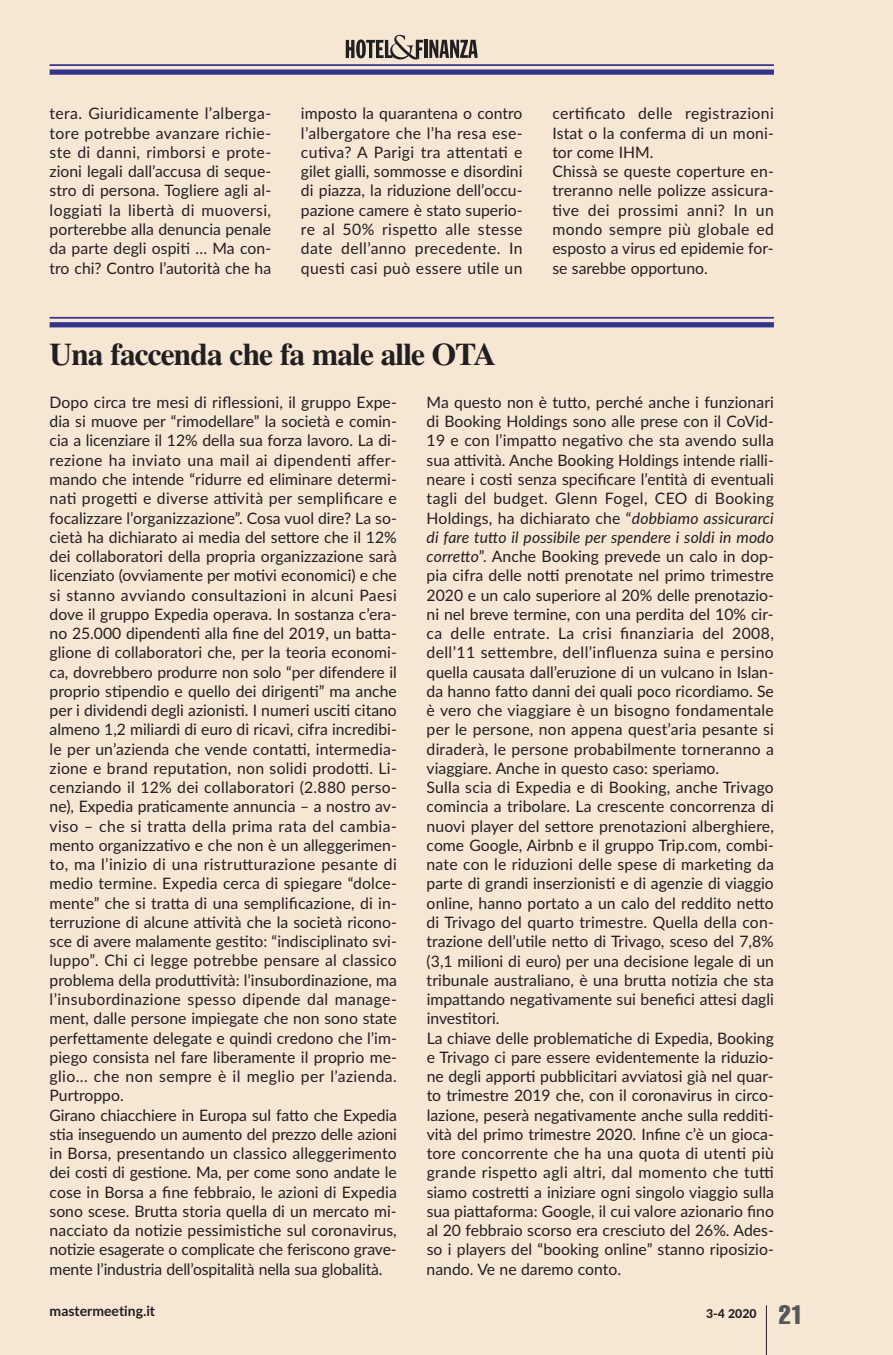
<style>
.page{position:relative;width:893px;height:1355px;background:#fff}
.page>*{position:absolute;margin:0;border:0;box-sizing:border-box;transform-origin:0 0}
.t1{font:700 31.5px "Times";letter-spacing:-.03em;color:#231f20}
.t2{font:15.75px/19.2px "Lato";color:#231f20}
.t3{font:700 14px "Lato";color:#231f20}
.t4{font:800 12.25px "Lato";color:#231f20}
.s1{font-style:italic}
.s2{font-family:"Helvetica";font-weight:400;font-stretch:extra-condensed;font-size:26.25px;color:#57585a}
</style>
<div class="page">
<div style="left:0;top:0;width:893px;height:1354px;background:#f6e6d4"></div>
<hr style="left:766px;top:1305px;width:1px;height:49px;background:#231f20">
<hr style="left:50px;top:64px;width:724px;height:2px;background:#35348d">
<div style="left:50px;top:69px;width:724px;height:6px;background:#35348d"></div>
<hr style="left:424px;top:40px;width:3px;height:18px;background:#231f20">
<svg style="left:429px;top:40px;width:49px;height:18px"></svg>
<svg style="left:346px;top:35px;width:77px;height:24px"></svg>
<hr style="left:50px;top:317px;width:724px;height:1px;background:#35348d">
<div style="left:50px;top:322px;width:724px;height:5px;background:#35348d"></div>
<p class="t2" style="left:50px;top:104px;width:223px;text-align:justify">tera. Giuridicamente l’alberga&shy;tore potrebbe avanzare richie&shy;ste di danni, rimborsi e prote&shy;zioni legali dall’accusa di seque&shy;stro di persona. Togliere agli al&shy;loggiati la libertà di muoversi, porterebbe alla denuncia penale da parte degli ospiti … Ma con&shy;tro chi? Contro l’autorità che ha</p>
<p class="t2" style="left:301px;top:104px;width:223px;text-align:justify">imposto la quarantena o contro l’albergatore che l’ha resa ese&shy;cutiva? A Parigi tra attentati e gilet gialli, sommosse e disordini di piazza, la riduzione dell’occu&shy;pazione camere è stato superio&shy;re al 50% rispetto alle stesse date dell’anno precedente. In questi casi può essere utile un</p>
<p class="t2" style="left:552px;top:104px;width:223px">certificato delle registrazioni<br>Istat o la conferma di un moni&shy;tor come IHM.<br>Chissà se queste coperture en&shy;treranno nelle polizze assicura&shy;tive dei prossimi anni? In un mondo sempre più globale ed esposto a virus ed epidemie for&shy;se sarebbe opportuno.</p>
<h1 class="t1" style="left:50px;top:335px;width:448px">Una faccenda che fa male alle OTA</h1>
<p class="t2" style="left:50px;top:393px;width:349px">Dopo circa tre mesi di riflessioni, il gruppo Expe&shy;dia si muove per “rimodellare” la società e comin&shy;cia a licenziare il 12% della sua forza lavoro. La di&shy;rezione ha inviato una mail ai dipendenti affer&shy;mando che intende “ridurre ed eliminare determi&shy;nati progetti e diverse attività per semplificare e focalizzare l’organizzazione”. Cosa vuol dire? La so&shy;cietà ha dichiarato ai media del settore che il 12% dei collaboratori della propria organizzazione sarà licenziato (ovviamente per motivi economici) e che si stanno avviando consultazioni in alcuni Paesi dove il gruppo Expedia operava. In sostanza c’era&shy;no 25.000 dipendenti alla fine del 2019, un batta&shy;glione di collaboratori che, per la teoria economi&shy;ca, dovrebbero produrre non solo “per difendere il proprio stipendio e quello dei dirigenti” ma anche per i dividendi degli azionisti. I numeri usciti citano almeno 1,2 miliardi di euro di ricavi, cifra incredibi&shy;le per un’azienda che vende contatti, intermedia&shy;zione e brand reputation, non solidi prodotti. Li&shy;cenziando il 12% dei collaboratori (2.880 perso&shy;ne), Expedia praticamente annuncia – a nostro av&shy;viso – che si tratta della prima rata del cambia&shy;mento organizzativo e che non è un alleggerimen&shy;to, ma l’inizio di una ristrutturazione pesante di medio termine. Expedia cerca di spiegare “dolce&shy;mente” che si tratta di una semplificazione, di in&shy;terruzione di alcune attività che la società ricono&shy;sce di avere malamente gestito: “indisciplinato svi&shy;luppo”<span class="s1">.</span> Chi ci legge potrebbe pensare al classico problema della produttività: l’insubordinazione, ma l’insubordinazione spesso dipende dal manage&shy;ment, dalle persone impiegate che non sono state perfettamente delegate e quindi credono che l’im&shy;piego consista nel fare liberamente il proprio me&shy;glio... che non sempre è il meglio per l’azienda.<br>Purtroppo.<br>Girano chiacchiere in Europa sul fatto che Expedia stia inseguendo un aumento del prezzo delle azioni in Borsa, presentando un classico alleggerimento dei costi di gestione. Ma, per come sono andate le cose in Borsa a fine febbraio, le azioni di Expedia sono scese. Brutta storia quella di un mercato mi&shy;nacciato da notizie pessimistiche sul coronavirus, notizie esagerate o complicate che feriscono grave&shy;mente l’industria dell’ospitalità nella sua globalità.</p>
<p class="t2" style="left:427px;top:393px;width:349px">Ma questo non è tutto, perché anche i funzionari di Booking Holdings sono alle prese con il CoVid-19 e con l’impatto negativo che sta avendo sulla sua attività. Anche Booking Holdings intende rialli&shy;neare i costi senza specificare l’entità di eventuali tagli del budget. Glenn Fogel, CEO di Booking Holdings, ha dichiarato che “<span class="s1">dobbiamo assicurarci di fare tutto il possibile per spendere i soldi in modo corretto</span>”. Anche Booking prevede un calo in dop&shy;pia cifra delle notti prenotate nel primo trimestre 2020 e un calo superiore al 20% delle prenotazio&shy;ni nel breve termine, con una perdita del 10% cir&shy;ca delle entrate. La crisi finanziaria del 2008, dell’11 settembre, dell’influenza suina e persino quella causata dall’eruzione di un vulcano in Islan&shy;da hanno fatto danni dei quali poco ricordiamo. Se è vero che viaggiare è un bisogno fondamentale per le persone, non appena quest’aria pesante si diraderà, le persone probabilmente torneranno a viaggiare. Anche in questo caso: speriamo.<br>Sulla scia di Expedia e di Booking, anche Trivago comincia a tribolare. La crescente concorrenza di nuovi player del settore prenotazioni alberghiere, come Google, Airbnb e il gruppo Trip.com, combi&shy;nate con le riduzioni delle spese di marketing da parte di grandi inserzionisti e di agenzie di viaggio online, hanno portato a un calo del reddito netto di Trivago del quarto trimestre. Quella della con&shy;trazione dell’utile netto di Trivago, sceso del 7,8% (3,1 milioni di euro) per una decisione legale di un tribunale australiano, è una brutta notizia che sta impattando negativamente sui benefici attesi dagli investitori.<br>La chiave delle problematiche di Expedia, Booking e Trivago ci pare essere evidentemente la riduzio&shy;ne degli apporti pubblicitari avviatosi già nel quar&shy;to trimestre 2019 che, con il coronavirus in circo&shy;lazione, peserà negativamente anche sulla redditi&shy;vità del primo trimestre 2020. Infine c’è un gioca&shy;tore concorrente che ha una quota di utenti più grande rispetto agli altri, dal momento che tutti siamo costretti a iniziare ogni singolo viaggio sulla sua piattaforma: Google, il cui valore azionario fino al 20 febbraio scorso era cresciuto del 26%. Ades&shy;so i players del “booking online” stanno riposizio&shy;nando. Ve ne daremo conto.</p>
<p class="t3" style="left:50px;top:1302px;width:107px">mastermeeting.it</p>
<p class="t4" style="left:706px;top:1306px;width:99px">3-4 2020 <span class="s2">21</span></p>
</div>
